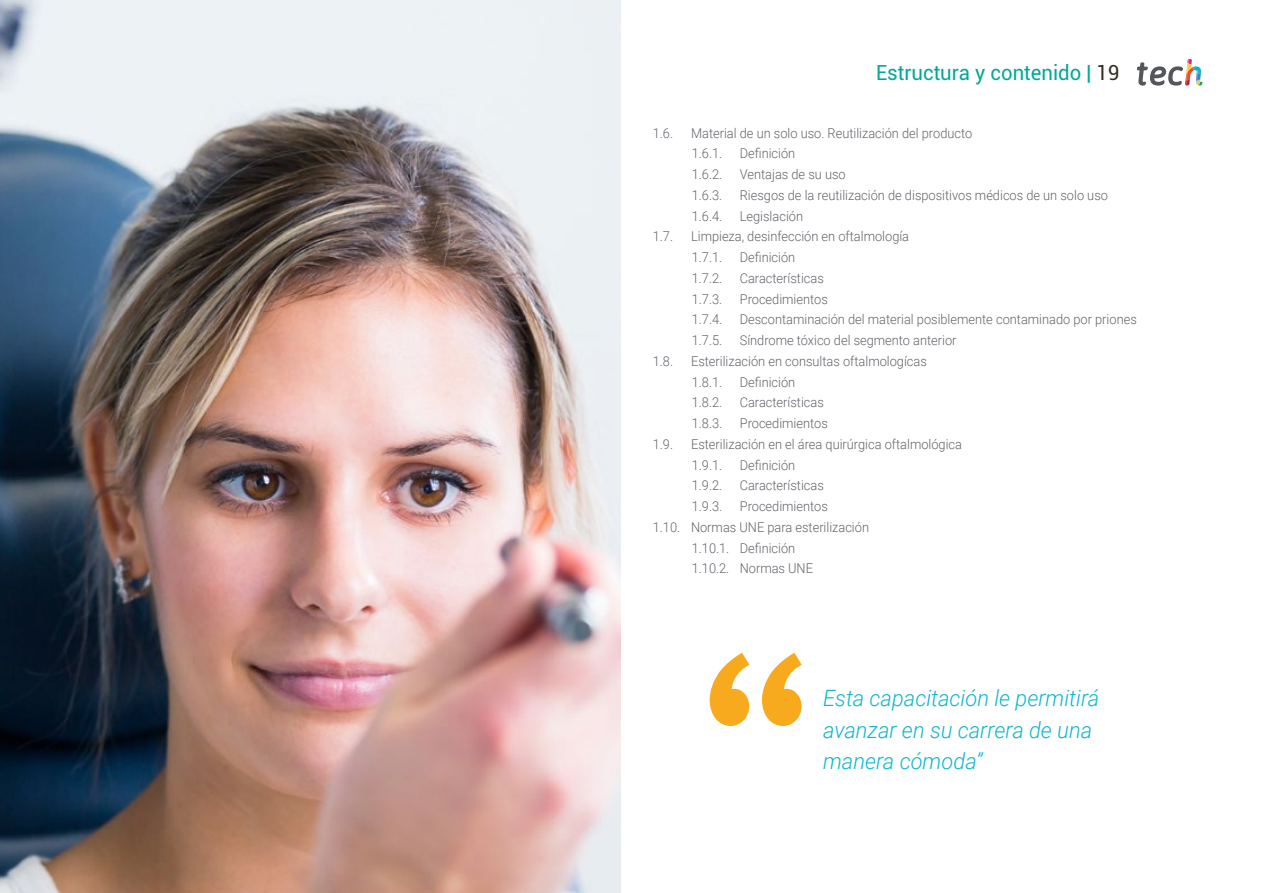
<style>
.page{position:relative;width:1263px;height:893px;background:#fff}
.page>*{position:absolute;margin:0;border:0;box-sizing:border-box;transform-origin:0 0}
.t1{font:italic 300 22.5px/31.5px "Roboto";color:#0fb6cf}
.t2{font:21px "Roboto";color:#00a996}
.t3{font:300 13.5px/20.7px "Roboto";color:#61646a;scale:.95 1}
.s1{color:#312e20}
</style>
<div class="page">
<img style="left:0;top:0;width:621px;height:893px">
<svg style="left:1137px;top:59px;width:65px;height:27px"></svg>
<svg style="left:710px;top:653px;width:92px;height:73px"></svg>
<h2 class="t2" style="left:876px;top:57px;width:245px">Estructura y contenido | <span class="s1">19</span></h2>
<p class="t3" style="left:653px;top:122px;width:23px">1.6.</p>
<p class="t3" style="left:691px;top:122px;width:298px">Material de un solo uso. Reutilización del producto<br>1.6.1.</p>
<p class="t3" style="left:740px;top:143px;width:60px">Definición</p>
<p class="t3" style="left:692px;top:164px;width:34px">1.6.2.</p>
<p class="t3" style="left:740px;top:164px;width:113px">Ventajas de su uso</p>
<p class="t3" style="left:692px;top:184px;width:34px">1.6.3.</p>
<p class="t3" style="left:740px;top:184px;width:389px">Riesgos de la reutilización de dispositivos médicos de un solo uso</p>
<p class="t3" style="left:692px;top:205px;width:34px">1.6.4.</p>
<p class="t3" style="left:740px;top:205px;width:68px">Legislación</p>
<p class="t3" style="left:653px;top:226px;width:23px">1.7.</p>
<p class="t3" style="left:691px;top:226px;width:231px">Limpieza, desinfección en oftalmología<br>1.7.1.</p>
<p class="t3" style="left:740px;top:247px;width:60px">Definición</p>
<p class="t3" style="left:692px;top:267px;width:34px">1.7.2.</p>
<p class="t3" style="left:740px;top:267px;width:90px">Características</p>
<p class="t3" style="left:692px;top:288px;width:34px">1.7.3.</p>
<p class="t3" style="left:740px;top:288px;width:94px">Procedimientos</p>
<p class="t3" style="left:692px;top:309px;width:34px">1.7.4.</p>
<p class="t3" style="left:740px;top:309px;width:419px">Descontaminación del material posiblemente contaminado por priones</p>
<p class="t3" style="left:692px;top:330px;width:34px">1.7.5.</p>
<p class="t3" style="left:740px;top:330px;width:230px">Síndrome tóxico del segmento anterior</p>
<p class="t3" style="left:653px;top:350px;width:23px">1.8.</p>
<p class="t3" style="left:691px;top:350px;width:250px">Esterilización en consultas oftalmologícas<br>1.8.1.</p>
<p class="t3" style="left:740px;top:371px;width:60px">Definición</p>
<p class="t3" style="left:692px;top:392px;width:34px">1.8.2.</p>
<p class="t3" style="left:740px;top:392px;width:90px">Características</p>
<p class="t3" style="left:692px;top:413px;width:34px">1.8.3.</p>
<p class="t3" style="left:740px;top:413px;width:94px">Procedimientos</p>
<p class="t3" style="left:653px;top:433px;width:23px">1.9.</p>
<p class="t3" style="left:691px;top:433px;width:287px">Esterilización en el área quirúrgica oftalmológica<br>1.9.1.</p>
<p class="t3" style="left:740px;top:454px;width:60px">Definición</p>
<p class="t3" style="left:692px;top:475px;width:34px">1.9.2.</p>
<p class="t3" style="left:740px;top:475px;width:90px">Características</p>
<p class="t3" style="left:692px;top:496px;width:34px">1.9.3.</p>
<p class="t3" style="left:740px;top:496px;width:94px">Procedimientos</p>
<p class="t3" style="left:653px;top:516px;width:229px">1.10. Normas UNE para esterilización</p>
<p class="t3" style="left:692px;top:537px;width:110px">1.10.1. Definición</p>
<p class="t3" style="left:692px;top:558px;width:129px">1.10.2. Normas UNE</p>
<h1 class="t1" style="left:823px;top:682px;width:278px">Esta capacitación le permitirá avanzar en su carrera de una manera cómoda”</h1>
</div>
